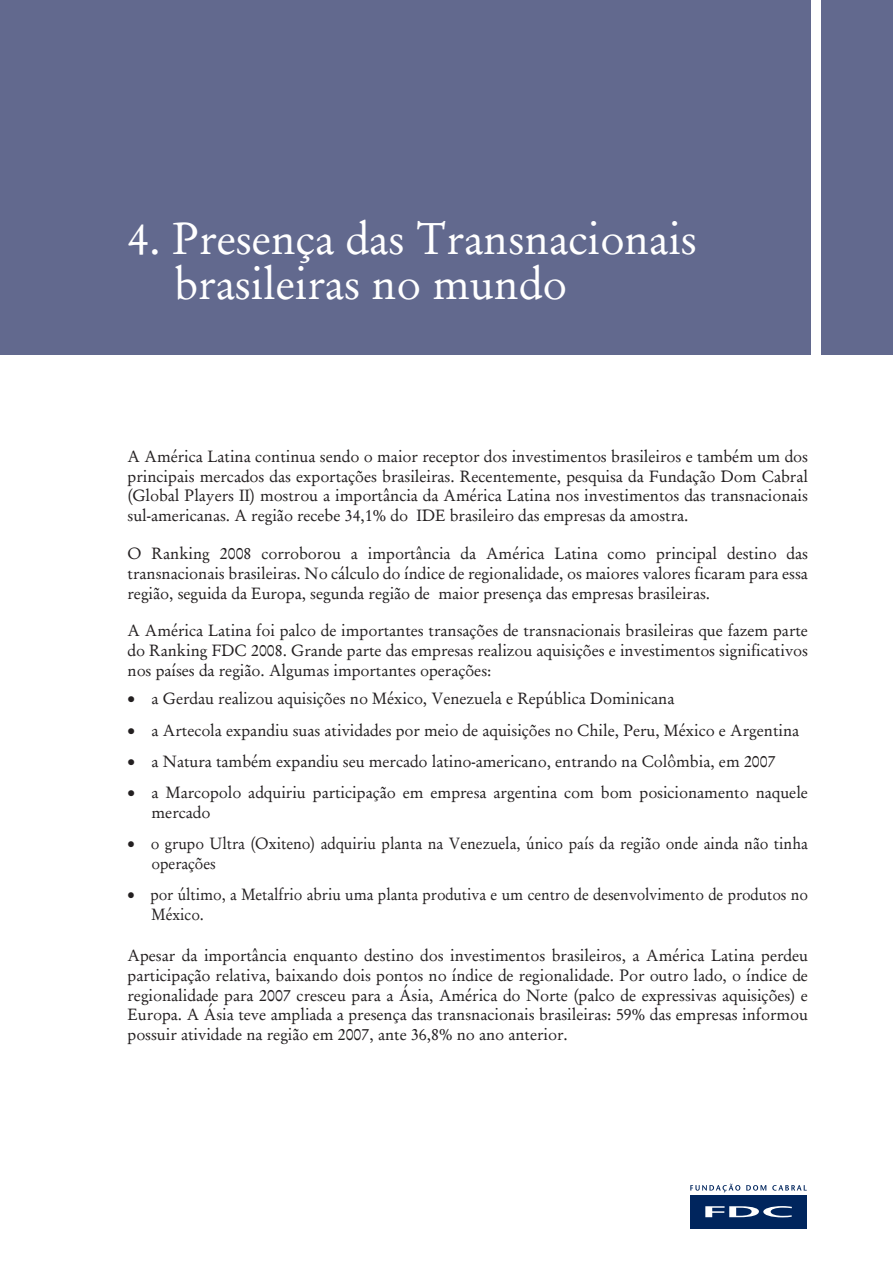
<style>
.page{position:relative;width:893px;height:1263px;background:#fff}
.page>*{position:absolute;margin:0;border:0;box-sizing:border-box;transform-origin:0 0}
.t1{font:45px/45px "Garamond";color:#fff}
.t2{font:16.5px/19.8px "Garamond";color:#231f20;text-align:justify}
.t3{font:16.5px/19.8px "Garamond";color:#231f20;scale:.96 1}
.t4{font:16.5px/19.8px "Garamond";color:#231f20;scale:.95 1}
</style>
<div class="page">
<div style="left:690px;top:1194px;width:117px;height:34px;background:#00255d"></div>
<svg style="left:690px;top:1184px;width:50px;height:8px"></svg>
<svg style="left:746px;top:1185px;width:20px;height:5px"></svg>
<svg style="left:772px;top:1185px;width:35px;height:5px"></svg>
<svg style="left:705px;top:1206px;width:87px;height:11px"></svg>
<div style="left:0;top:0;width:810px;height:355px;background:#62698e"></div>
<div style="left:821px;top:0;width:72px;height:355px;background:#62698e"></div>
<h1 class="t1" style="left:174px;top:214px;width:524px;text-indent:-46px">4. Presença das Transnacionais brasileiras no mundo</h1>
<p class="t2" style="left:128px;top:446px;width:682px">A América Latina continua sendo o maior receptor dos investimentos brasileiros e também um dos principais mercados das exportações brasileiras. Recentemente, pesquisa da Fundação Dom Cabral (Global Players II) mostrou a importância da América Latina nos investimentos das transnacionais sul-americanas. A região recebe 34,1% do IDE brasileiro das empresas da amostra.</p>
<p class="t2" style="left:128px;top:543px;width:682px">O Ranking 2008 corroborou a importância da América Latina como principal destino das transnacionais brasileiras. No cálculo do índice de regionalidade, os maiores valores ficaram para essa região, seguida da Europa, segunda região de maior presença das empresas brasileiras.</p>
<p class="t2" style="left:128px;top:620px;width:682px">A América Latina foi palco de importantes transações de transnacionais brasileiras que fazem parte do Ranking FDC 2008. Grande parte das empresas realizou aquisições e investimentos significativos nos países da região. Algumas importantes operações:</p>
<p class="t2" style="left:128px;top:688px;width:548px">• a Gerdau realizou aquisições no México, Venezuela e República Dominicana</p>
<p class="t2" style="left:128px;top:719px;width:673px">• a Artecola expandiu suas atividades por meio de aquisições no Chile, Peru, México e Argentina</p>
<p class="t2" style="left:128px;top:751px;width:650px">• a Natura também expandiu seu mercado latino-americano, entrando na Colômbia, em 2007</p>
<p class="t2" style="left:152px;top:782px;width:658px;text-indent:-24px">• a Marcopolo adquiriu participação em empresa argentina com bom posicionamento naquele mercado</p>
<p class="t3" style="left:152px;top:833px;width:685px;text-indent:-24px">• o grupo Ultra (Oxiteno) adquiriu planta na Venezuela, único país da região onde ainda não tinha operações</p>
<p class="t4" style="left:152px;top:884px;width:692px;text-indent:-24px">• por último, a Metalfrio abriu uma planta produtiva e um centro de desenvolvimento de produtos no<br>México.</p>
<p class="t2" style="left:128px;top:945px;width:682px">Apesar da importância enquanto destino dos investimentos brasileiros, a América Latina perdeu participação relativa, baixando dois pontos no índice de regionalidade. Por outro lado, o índice de regionalidade para 2007 cresceu para a Ásia, América do Norte (palco de expressivas aquisições) e Europa. A Ásia teve ampliada a presença das transnacionais brasileiras: 59% das empresas informou possuir atividade na região em 2007, ante 36,8% no ano anterior.</p>
</div>
